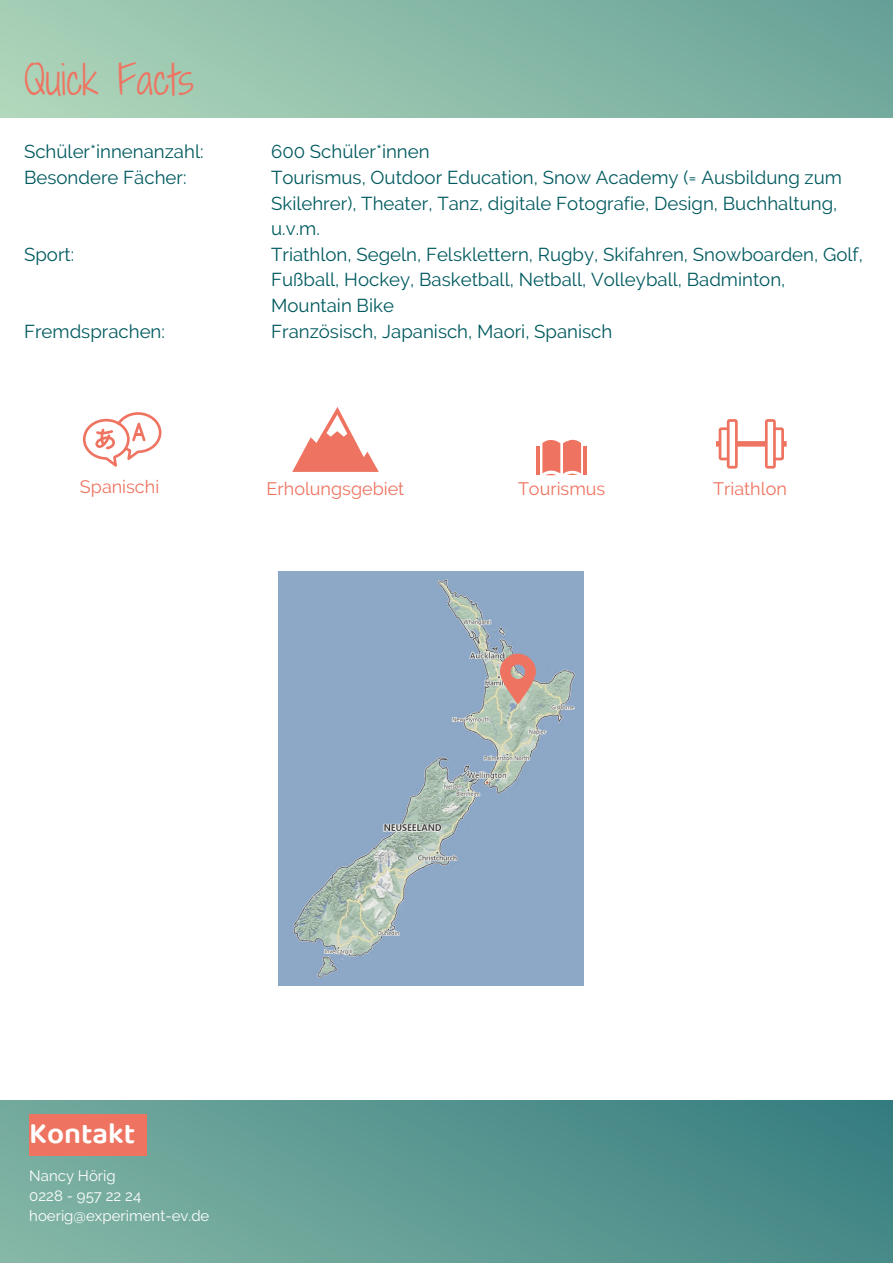
<style>
.page{position:relative;width:893px;height:1264px;background:#fff}
.page>*{position:absolute;margin:0;border:0;box-sizing:border-box;transform-origin:0 0}
.t1{font:39px "Shadows Into Light Two";color:#ee7461}
.t2{font:600 30px "Baloo Tamma 2";color:#fff}
.t3{font:18.6px/25.7px "Raleway";color:#005a5f}
.t4{font:18px "Raleway";color:#ee7461}
.t5{font:15px/20.2px "Raleway";color:#fff}
</style>
<div class="page">
<img style="left:278px;top:572px;width:305px;height:413px">
<svg style="left:500px;top:653px;width:36px;height:51px"></svg>
<hr style="left:536px;top:446px;width:3px;height:29px;background:#ee7461">
<svg style="left:542px;top:440px;width:39px;height:35px"></svg>
<hr style="left:583px;top:446px;width:4px;height:29px;background:#ee7461">
<svg style="left:716px;top:419px;width:70px;height:49px"></svg>
<div style="left:0;top:0;width:892px;height:118px;background:linear-gradient(to right,#acd3b8,#6ca59a)"></div>
<svg style="left:83px;top:412px;width:78px;height:55px"></svg>
<div style="left:0;top:1099px;width:892px;height:163px;background:linear-gradient(to right,#7fb1a2,#3c8284)"></div>
<div style="left:29px;top:1113px;width:118px;height:42px;background:#ee7461"></div>
<svg style="left:292px;top:407px;width:87px;height:65px"></svg>
<h1 class="t1" style="left:24px;top:51px;width:171px">Quick Facts</h1>
<p class="t3" style="left:24px;top:139px;width:181px">Schüler*innenanzahl:<br>Besondere Fächer:</p>
<p class="t3" style="left:24px;top:241px;width:52px">Sport:</p>
<p class="t3" style="left:24px;top:318px;width:142px">Fremdsprachen:</p>
<p class="t4" style="left:80px;top:476px;width:81px">Spanischi</p>
<p class="t3" style="left:271px;top:139px;width:593px">600 Schüler*innen<br>Tourismus, Outdoor Education, Snow Academy (= Ausbildung zum Skilehrer), Theater, Tanz, digitale Fotografie, Design, Buchhaltung, u.v.m.<br>Triathlon, Segeln, Felsklettern, Rugby, Skifahren, Snowboarden, Golf, Fußball, Hockey, Basketball, Netball, Volleyball, Badminton, Mountain Bike<br>Französisch, Japanisch, Maori, Spanisch</p>
<p class="t4" style="left:266px;top:478px;width:139px">Erholungsgebiet</p>
<p class="t4" style="left:518px;top:478px;width:89px">Tourismus</p>
<p class="t4" style="left:713px;top:478px;width:75px">Triathlon</p>
<h2 class="t2" style="left:29px;top:1114px;width:108px">Kontakt</h2>
<p class="t5" style="left:29px;top:1165px;width:182px">Nancy Hörig<br>0228 - 957 22 24 hoerig@experiment-ev.de</p>
</div>
